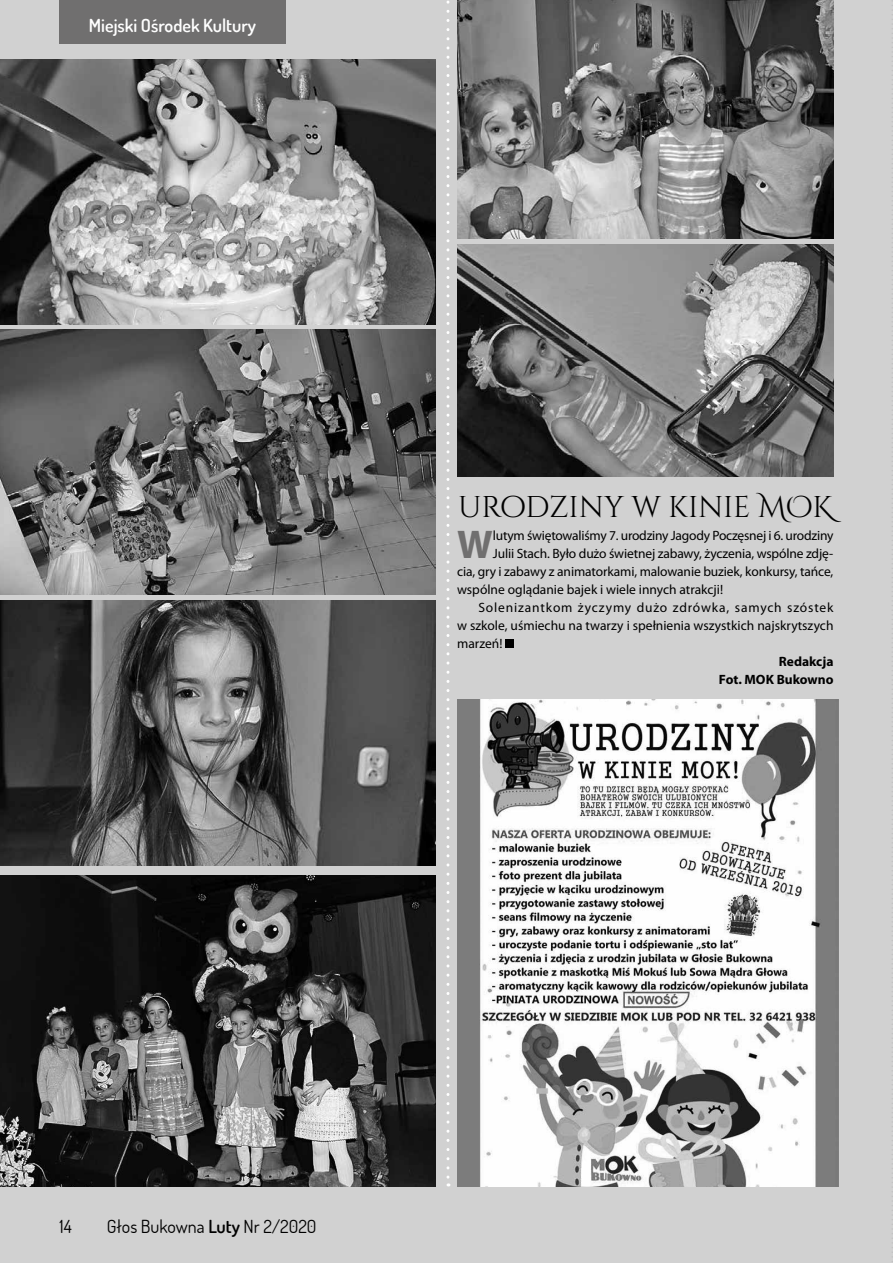
<style>
.page{position:relative;width:893px;height:1263px;background:#fff}
.page>*{position:absolute;margin:0;border:0;box-sizing:border-box;transform-origin:0 0}
.t1{font:700 40.2px "Myriad Pro";color:#706f6f}
.t2{font:30px "Cinzel Decorative";color:#000}
.t3{font:18px "Dosis";color:#000}
.t4{font:600 18px "Dosis";color:#fff}
.t5{font:13.5px "Myriad Pro";letter-spacing:-.005em;color:#000}
.t6{font:13.5px "Myriad Pro";letter-spacing:.065em;color:#000}
.t7{font:700 13.5px/18px "Myriad Pro";color:#000;text-align:right}
.s1{font-weight:600}
</style>
<div class="page">
<div style="left:0;top:0;width:892px;height:1263px;background:#d1d1d1"></div>
<svg style="left:892px;top:0;width:1px;height:1263px"></svg>
<div style="left:505px;top:639px;width:9px;height:9px;background:#000"></div>
<img style="left:0;top:60px;width:436px;height:265px">
<img style="left:0;top:330px;width:436px;height:265px">
<img style="left:0;top:600px;width:436px;height:265px">
<img style="left:0;top:876px;width:436px;height:310px">
<img style="left:457px;top:0;width:376px;height:238px">
<img style="left:457px;top:699px;width:381px;height:487px">
<div style="left:60px;top:0;width:226px;height:43px;background:#706f6f"></div>
<img style="left:457px;top:245px;width:376px;height:231px">
<svg style="left:446px;top:0;width:3px;height:1186px"></svg>
<h3 class="t4" style="left:89px;top:13px;width:169px">Miejski Ośrodek Kultury</h3>
<h2 class="t2" style="left:458px;top:489px;width:376px">urodziny w kinie MOK</h2>
<h1 class="t1" style="left:457px;top:518px;width:37px">W</h1>
<p class="t5" style="left:493px;top:527px;width:342px">lutym świętowaliśmy 7. urodziny Jagody Poczęsnej i 6. urodziny</p>
<p class="t5" style="left:493px;top:545px;width:342px">Julii Stach. Było dużo świetnej zabawy, życzenia, wspólne zdję-</p>
<p class="t5" style="left:457px;top:563px;width:378px">cia, gry i zabawy z animatorkami, malowanie buziek, konkursy, tańce,</p>
<p class="t5" style="left:457px;top:581px;width:268px">wspólne oglądanie bajek i wiele innych atrakcji!</p>
<p class="t6" style="left:478px;top:599px;width:357px">Solenizantkom życzymy dużo zdrówka, samych szóstek</p>
<p class="t5" style="left:457px;top:617px;width:378px">w szkole, uśmiechu na twarzy i spełnienia wszystkich najskrytszych</p>
<p class="t5" style="left:457px;top:635px;width:47px">marzeń!</p>
<p class="t7" style="left:719px;top:652px;width:116px">Redakcja<br>Fot. MOK Bukowno</p>
<h3 class="t3" style="left:60px;top:1214px;width:14px">14</h3>
<h3 class="t3" style="left:107px;top:1215px;width:211px">Głos Bukowna <span class="s1">Luty</span> Nr 2/2020</h3>
</div>
